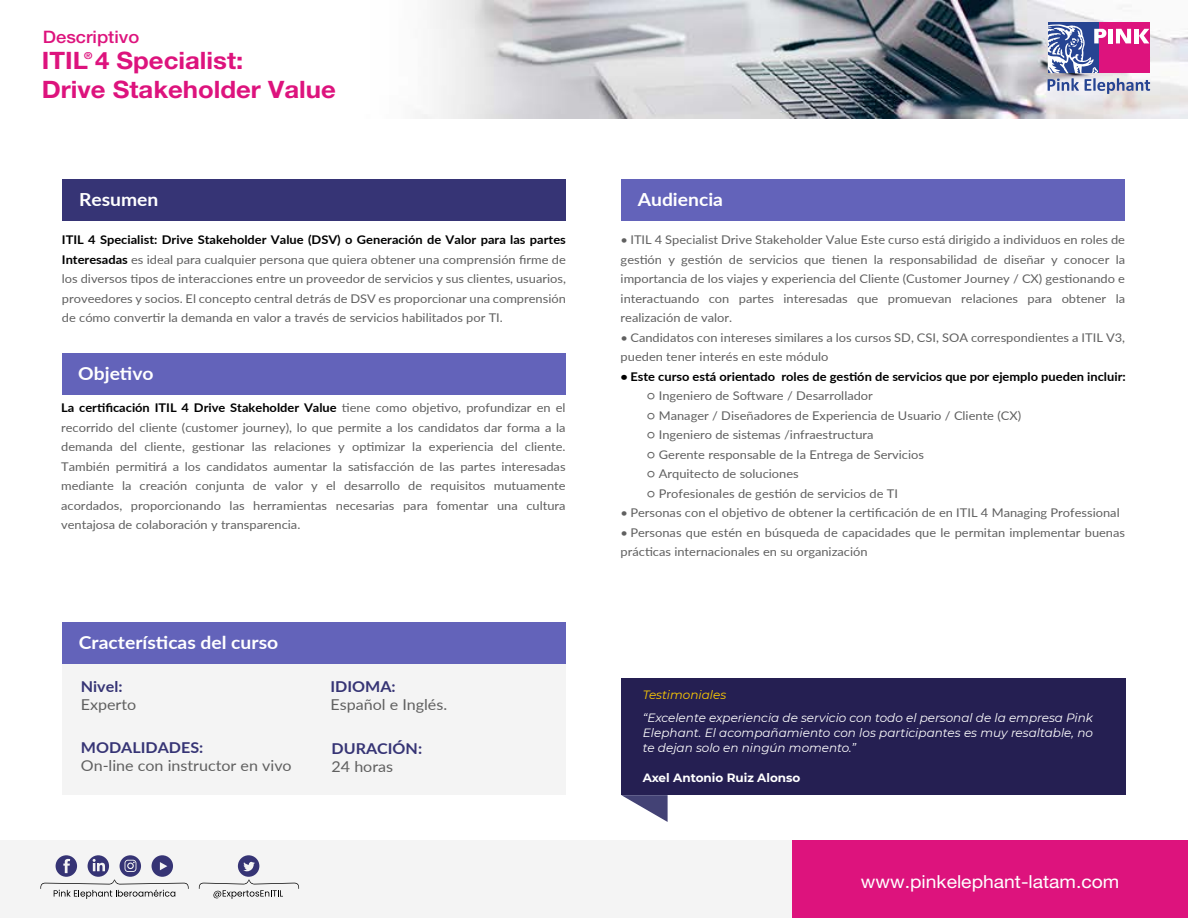
<style>
.page{position:relative;width:1188px;height:918px;background:#fff}
.page>*{position:absolute;margin:0;border:0;box-sizing:border-box;transform-origin:0 0}
.t1{font:700 24px/28.8px "Helvetica Neue";color:#dd137d;scale:1.07 1}
.t2{font:700 18px "Lato";color:#fff;scale:1.07 1}
.t3{font:18px "Helvetica Neue";color:#fff;scale:1.07 1}
.t4{font:500 17.1px "Helvetica Neue";color:#dd137d;scale:1.07 1}
.t5{font:15px "Lato";color:#606060;scale:1.07 1}
.t6{font:700 15px "Lato";color:#363475;scale:1.07 1}
.t7{font:12px/19.5px "Lato";color:#606060;text-align:justify;scale:1.07 1}
.t8{font:italic 12px/15px "Montserrat";color:#fff;text-align:justify}
.t9{font:700 12px "Lato";color:#000;scale:1.07 1}
.t10{font:700 12px "Montserrat";color:#fff}
.t11{font:italic 12px "Montserrat";color:#ffcc01}
.t12{font:700 9.6px "Helvetica Neue";color:#dd137d;scale:1.07 1}
.s1{font-weight:700;color:#000}
</style>
<div class="page">
<img style="left:420px;top:0;width:768px;height:119px">
<div style="left:791px;top:841px;width:397px;height:77px;background:#dd137d"></div>
<div style="left:0;top:841px;width:791px;height:77px;background:#f4f4f4"></div>
<svg style="left:199px;top:855px;width:100px;height:44px"></svg>
<svg style="left:40px;top:855px;width:149px;height:44px"></svg>
<div style="left:1099px;top:22px;width:51px;height:51px;background:#dd137d"></div>
<div style="left:1048px;top:22px;width:51px;height:51px;background:#264492"></div>
<svg style="left:1048px;top:24px;width:102px;height:70px"></svg>
<div style="left:621px;top:678px;width:504px;height:117px;background:#251f52"></div>
<svg style="left:621px;top:795px;width:47px;height:27px"></svg>
<div style="left:63px;top:179px;width:503px;height:42px;background:#363475"></div>
<div style="left:62px;top:353px;width:504px;height:41px;background:#6363ba"></div>
<div style="left:621px;top:179px;width:504px;height:42px;background:#6363ba"></div>
<div style="left:62px;top:642px;width:504px;height:153px;background:#f4f4f4"></div>
<div style="left:63px;top:622px;width:503px;height:41px;background:#6363ba"></div>
<h3 class="t4" style="left:43px;top:26px;width:92px">Descriptivo</h3>
<h1 class="t1" style="left:42px;top:45px;width:276px">ITIL 4 Specialist:<br>Drive Stakeholder Value</h1>
<p class="t12" style="left:84px;top:49px;width:9px">®</p>
<h2 class="t2" style="left:79px;top:186px;width:76px">Resumen</h2>
<p class="t7" style="left:62px;top:230px;width:473px"><span class="s1">ITIL 4 Specialist: Drive Stakeholder Value (DSV) o Generación de Valor para las partes Interesadas</span> es ideal para cualquier persona que quiera obtener una comprensión firme de los diversos tipos de interacciones entre un proveedor de servicios y sus clientes, usuarios, proveedores y socios. El concepto central detrás de DSV es proporcionar una comprensión de cómo convertir la demanda en valor a través de servicios habilitados por TI.</p>
<h2 class="t2" style="left:78px;top:360px;width:72px">Objetivo</h2>
<p class="t7" style="left:61px;top:397px;width:473px"><span class="s1">La certificación ITIL 4 Drive Stakeholder Value</span> tiene como objetivo, profundizar en el recorrido del cliente (customer journey), lo que permite a los candidatos dar forma a la demanda del cliente, gestionar las relaciones y optimizar la experiencia del cliente.<br>También permitirá a los candidatos aumentar la satisfacción de las partes interesadas mediante la creación conjunta de valor y el desarrollo de requisitos mutuamente acordados, proporcionando las herramientas necesarias para fomentar una cultura ventajosa de colaboración y transparencia.</p>
<h2 class="t2" style="left:79px;top:629px;width:188px">Cracterísticas del curso</h2>
<p class="t6" style="left:81px;top:676px;width:40px">Nivel:</p>
<p class="t5" style="left:81px;top:694px;width:53px">Experto</p>
<p class="t6" style="left:81px;top:736px;width:116px">MODALIDADES:</p>
<p class="t5" style="left:81px;top:755px;width:199px">On-line con instructor en vivo</p>
<p class="t6" style="left:331px;top:676px;width:62px">IDIOMA:</p>
<p class="t5" style="left:331px;top:694px;width:111px">Español e Inglés.</p>
<p class="t6" style="left:332px;top:737px;width:86px">DURACIÓN:</p>
<p class="t5" style="left:332px;top:756px;width:59px">24 horas</p>
<h2 class="t2" style="left:638px;top:186px;width:81px">Audiencia</h2>
<p class="t7" style="left:621px;top:230px;width:473px">• ITIL 4 Specialist Drive Stakeholder Value Este curso está dirigido a individuos en roles de gestión y gestión de servicios que tienen la responsabilidad de diseñar y conocer la importancia de los viajes y experiencia del Cliente (Customer Journey / CX) gestionando e interactuando con partes interesadas que promuevan relaciones para obtener la realización de valor.</p>
<p class="t7" style="left:621px;top:327px;width:473px">• Candidatos con intereses similares a los cursos SD, CSI, SOA correspondientes a ITIL V3, pueden tener interés en este módulo</p>
<p class="t9" style="left:621px;top:368px;width:474px">• Este curso está orientado roles de gestión de servicios que por ejemplo pueden incluir:</p>
<p class="t7" style="left:647px;top:386px;width:213px">○ Ingeniero de Software / Desarrollador</p>
<p class="t7" style="left:647px;top:405px;width:351px">○ Manager / Diseñadores de Experiencia de Usuario / Cliente (CX)</p>
<p class="t7" style="left:647px;top:425px;width:213px">○ Ingeniero de sistemas /infraestructura</p>
<p class="t7" style="left:647px;top:444px;width:260px">○ Gerente responsable de la Entrega de Servicios</p>
<p class="t7" style="left:647px;top:464px;width:143px">○ Arquitecto de soluciones</p>
<p class="t7" style="left:647px;top:483px;width:236px">○ Profesionales de gestión de servicios de TI</p>
<p class="t7" style="left:621px;top:503px;width:468px">• Personas con el objetivo de obtener la certificación de en ITIL 4 Managing Professional</p>
<p class="t7" style="left:621px;top:522px;width:473px">• Personas que estén en búsqueda de capacidades que le permitan implementar buenas prácticas internacionales en su organización</p>
<p class="t11" style="left:643px;top:687px;width:85px">Testimoniales</p>
<p class="t8" style="left:643px;top:710px;width:452px">“Excelente experiencia de servicio con todo el personal de la empresa Pink Elephant. El acompañamiento con los participantes es muy resaltable, no te dejan solo en ningún momento.”</p>
<p class="t10" style="left:643px;top:769px;width:159px">Axel Antonio Ruiz Alonso</p>
<h2 class="t3" style="left:861px;top:870px;width:243px">www.pinkelephant-latam.com</h2>
</div>
